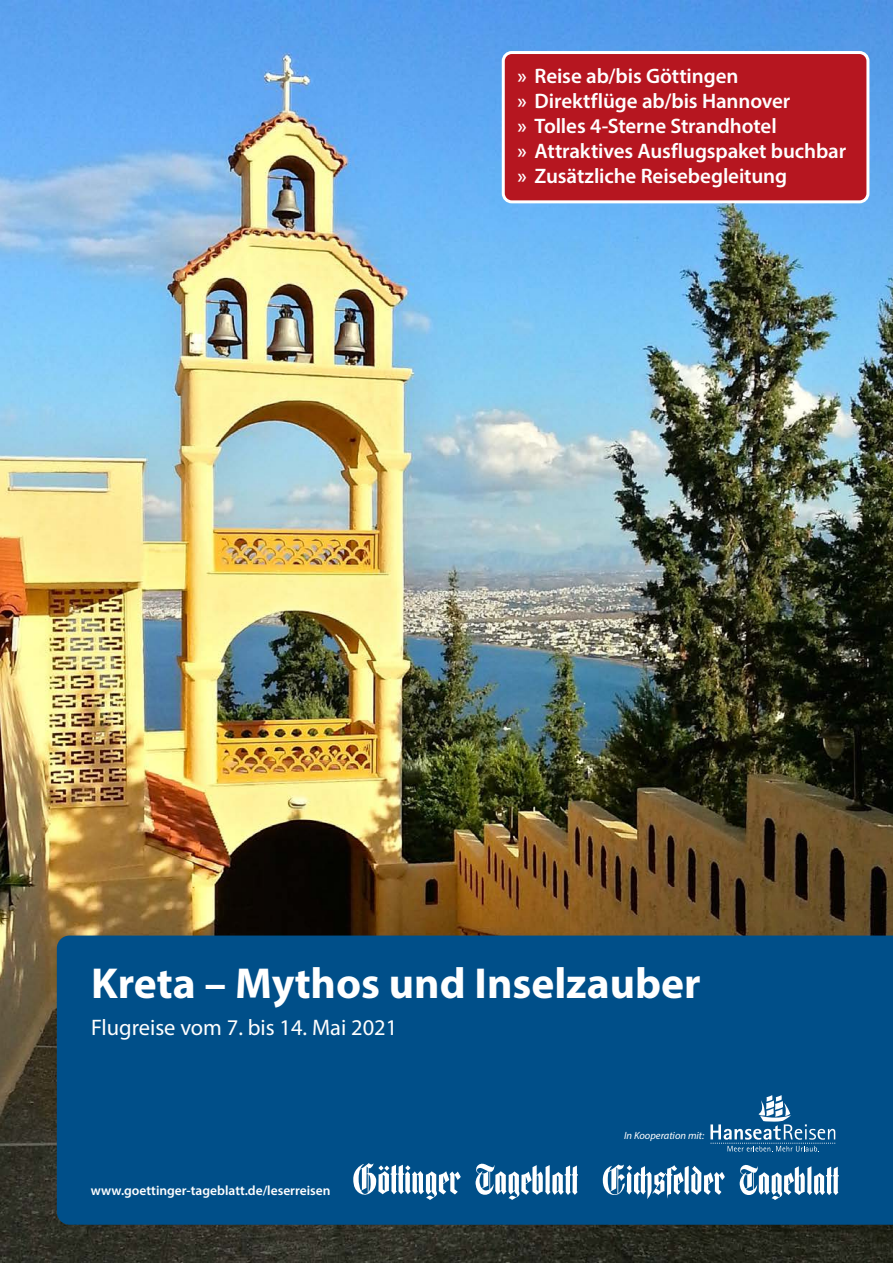
<style>
.page{position:relative;width:893px;height:1263px;background:#fff}
.page>*{position:absolute;margin:0;border:0;box-sizing:border-box;transform-origin:0 0}
.t1{font:700 43.5px "Myriad Pro";color:#fff}
.t2{font:22.5px "Myriad Pro";color:#fff}
.t3{font:600 21px/25.2px "Myriad Pro";letter-spacing:-.005em;color:#fff}
.t4{font:600 13.5px "Myriad Pro";color:#fff}
.t5{font:italic 10.5px "Myriad Pro";color:#fff}
</style>
<div class="page">
<img style="left:0;top:0;width:893px;height:1263px">
<div style="left:57px;top:935px;width:836px;height:290px;background:#004f89"></div>
<svg style="left:710px;top:1095px;width:125px;height:57px;background:#2a6c9c"></svg>
<svg style="left:353px;top:1163px;width:108px;height:37px"></svg>
<svg style="left:476px;top:1163px;width:102px;height:37px"></svg>
<svg style="left:740px;top:1164px;width:99px;height:36px"></svg>
<svg style="left:602px;top:1164px;width:123px;height:35px"></svg>
<div style="left:503px;top:53px;width:365px;height:149px;background:#b61620;border-radius:9px"></div>
<div style="left:502px;top:51px;width:367px;height:152px;border:3px solid #fff;border-radius:9px"></div>
<p class="t3" style="left:517px;top:62px;width:330px">» Reise ab/bis Göttingen<br>» Direktflüge ab/bis Hannover<br>» Tolles 4-Sterne Strandhotel<br>» Attraktives Ausflugspaket buchbar » Zusätzliche Reisebegleitung</p>
<h1 class="t1" style="left:91px;top:955px;width:611px">Kreta – Mythos und Inselzauber</h1>
<p class="t2" style="left:91px;top:1013px;width:308px">Flugreise vom 7. bis 14. Mai 2021</p>
<p class="t4" style="left:91px;top:1182px;width:241px">www.goettinger-tageblatt.de/leserreisen</p>
<p class="t5" style="left:624px;top:1129px;width:82px">In Kooperation mit:</p>
</div>
